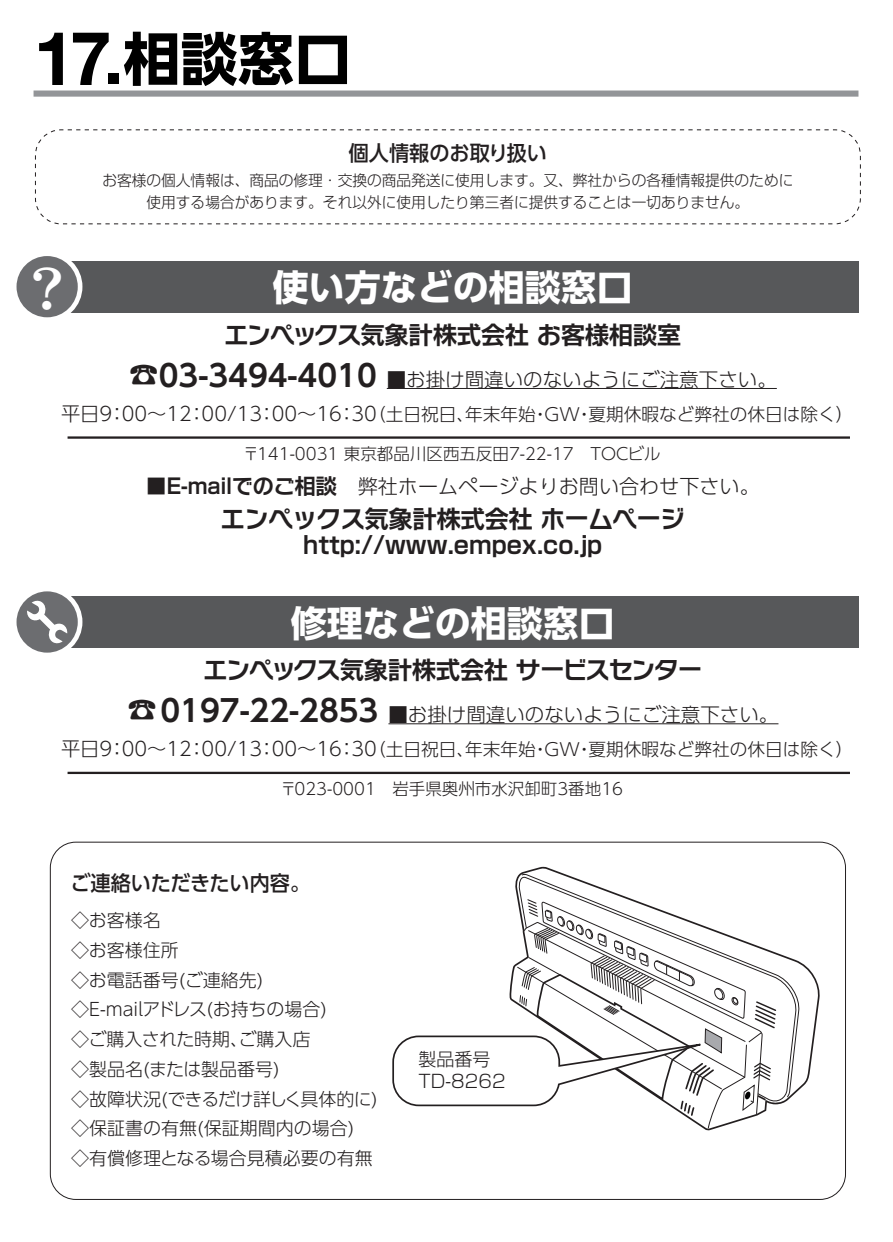
<style>
.page{position:relative;width:893px;height:1242px;background:#fff}
.page>*{position:absolute;margin:0;border:0;box-sizing:border-box;transform-origin:0 0}
.t1{font:700 57px "UD Shin Go Pro";color:#000}
.t2{font:800 48px "TBUD Min Std";color:#fff}
.t3{font:700 36px "UD Shin Go Pro";color:#fff}
.t4{font:700 24px/25.8px "Typelabo N Std De";color:#231f20;text-align:center}
.t5{font:700 24px "Typelabo N Std De";letter-spacing:-.055em;color:#231f20}
.t6{font:700 24px "Shin Go Pro De";color:#231f20}
.t7{font:500 21px "UD Shin Go Pro";color:#231f20;scale:.96 1}
.t8{font:300 20.1px "UD Shin Go Pro";color:#231f20}
.t9{font:300 19.5px "UD Shin Go Pro";color:#231f20}
.t10{font:300 18px/29.7px "UD Shin Go Pro";color:#231f20}
.t11{font:300 18px/22.5px "Shin Go";color:#231f20}
.t12{font:300 17.7px "UD Shin Go Pro";color:#231f20}
.t13{font:300 16.5px "UD Shin Go Pro";color:#231f20}
.t14{font:300 15px/22.5px "Shin Go";color:#231f20;text-align:center}
.s1{font-family:"Helvetica Neue LT Std";font-size:74.7px}
.s2{font-family:"Helvetica Neue LT Std";font-size:69px}
.s3{font-family:"Typelabo N Std De"}
.s4{font-family:"UD Shin Go Pro De";font-weight:700;font-size:30px}
.s5{font-size:19.2px}
.s6{font-family:"Koz Go Pro";font-weight:400;font-size:21px}
.s7{font-family:"Typelabo N Std De";font-weight:700;font-size:21px}
.s8{font-family:"Shin Go Pro De";font-weight:700;font-size:21px}
.s9{font-family:"Shin Go Pro De"}
</style>
<div class="page">
<svg style="left:515px;top:868px;width:304px;height:237px"></svg>
<svg style="left:521px;top:873px;width:280px;height:225px"></svg>
<svg style="left:517px;top:875px;width:280px;height:229px"></svg>
<hr style="left:68px;top:771px;width:782px;height:3px;background:#231f20">
<hr style="left:68px;top:436px;width:782px;height:3px;background:#231f20">
<hr style="left:387px;top:388px;width:390px;height:1px;background:#231f20">
<hr style="left:388px;top:723px;width:390px;height:1px;background:#231f20">
<div style="left:34px;top:90px;width:824px;height:7px;background:#939598"></div>
<div style="left:47px;top:261px;width:811px;height:51px;background:#57585a"></div>
<div style="left:47px;top:596px;width:811px;height:51px;background:#57585a"></div>
<div style="left:12px;top:587px;width:70px;height:70px;background:#fff;border-radius:50%"></div>
<div style="left:17px;top:591px;width:61px;height:61px;background:#6c6d70;border-radius:50%"></div>
<div style="left:12px;top:251px;width:70px;height:71px;background:#fff;border-radius:50%"></div>
<div style="left:17px;top:256px;width:61px;height:61px;background:#6c6d70;border-radius:50%"></div>
<svg style="left:27px;top:600px;width:41px;height:44px"></svg>
<div style="left:35px;top:129px;width:826px;height:95px;border:1px dashed #231f20;border-radius:26px"></div>
<svg style="left:392px;top:898px;width:385px;height:231px"></svg>
<p class="t1" style="left:34px;top:12px;width:319px"><span class="s1">17</span><span class="s2">.</span>相談窓口</p>
<p class="t7" style="left:349px;top:136px;width:208px">個人情報のお取り扱い</p>
<p class="t2" style="left:23px;top:251px;width:49px">？</p>
<p class="t14" style="left:102px;top:168px;width:692px">お客様の個人情報は、商品の修理・交換の商品発送に使用します。又、弊社からの各種情報提供のために使用する場合があります。それ以外に使用したり第三者に提供することは一切ありません。</p>
<p class="t3" style="left:273px;top:258px;width:362px">使い方などの相談窓口</p>
<p class="t6" style="left:225px;top:315px;width:458px"><span class="s3">エンペックス</span>気象計株式会社<span class="s3">お</span>客様相談室</p>
<p class="t9" style="left:129px;top:363px;width:649px"><span class="s4">☎03-3494-4010</span> ■お掛け間違いのないようにご注意下さい。</p>
<p class="t12" style="left:61px;top:399px;width:794px"><span class="s5">平日9：00～12：00/13：00～16：30</span>（土日祝日、年末年始・GW・夏期休暇など弊社の休日は除く）</p>
<p class="t13" style="left:243px;top:440px;width:419px">〒141-0031 東京都品川区西五反田7-22-17　TOCビル</p>
<p class="t8" style="left:146px;top:470px;width:615px"><span class="s6">■</span><span class="s7">E-mailでのご</span><span class="s8">相談</span> 弊社ホームページよりお問い合わせ下さい。</p>
<p class="t4" style="left:221px;top:503px;width:465px">エンペックス<span class="s9">気象計株式会社</span>ホームページhttp://www.empex.co.jp</p>
<p class="t3" style="left:291px;top:594px;width:326px">修理などの相談窓口</p>
<p class="t5" style="left:204px;top:652px;width:500px">エンペックス<span class="s9">気象計株式会社</span>サービスセンター</p>
<p class="t9" style="left:127px;top:698px;width:653px"><span class="s4">☎0197-22-2853</span> ■お掛け間違いのないようにご注意下さい。</p>
<p class="t12" style="left:61px;top:735px;width:794px"><span class="s5">平日9：00～12：00/13：00～16：30</span>（土日祝日、年末年始・GW・夏期休暇など弊社の休日は除く）</p>
<p class="t13" style="left:280px;top:775px;width:344px">〒023-0001　岩手県奥州市水沢卸町3番地16</p>
<p class="t7" style="left:70px;top:865px;width:251px">ご連絡いただきたい内容。</p>
<p class="t10" style="left:71px;top:904px;width:308px">◇お客様名<br>◇お客様住所<br>◇お電話番号(ご連絡先)<br>◇E-mailアドレス(お持ちの場合)<br>◇ご購入された時期､ご購入店　　<br>◇製品名(または製品番号)<br>◇故障状況(できるだけ詳しく具体的に) ◇保証書の有無(保証期間内の場合)　◇有償修理となる場合見積必要の有無</p>
<p class="t11" style="left:419px;top:1047px;width:89px">製品番号<br>TD-8262</p>
</div>
